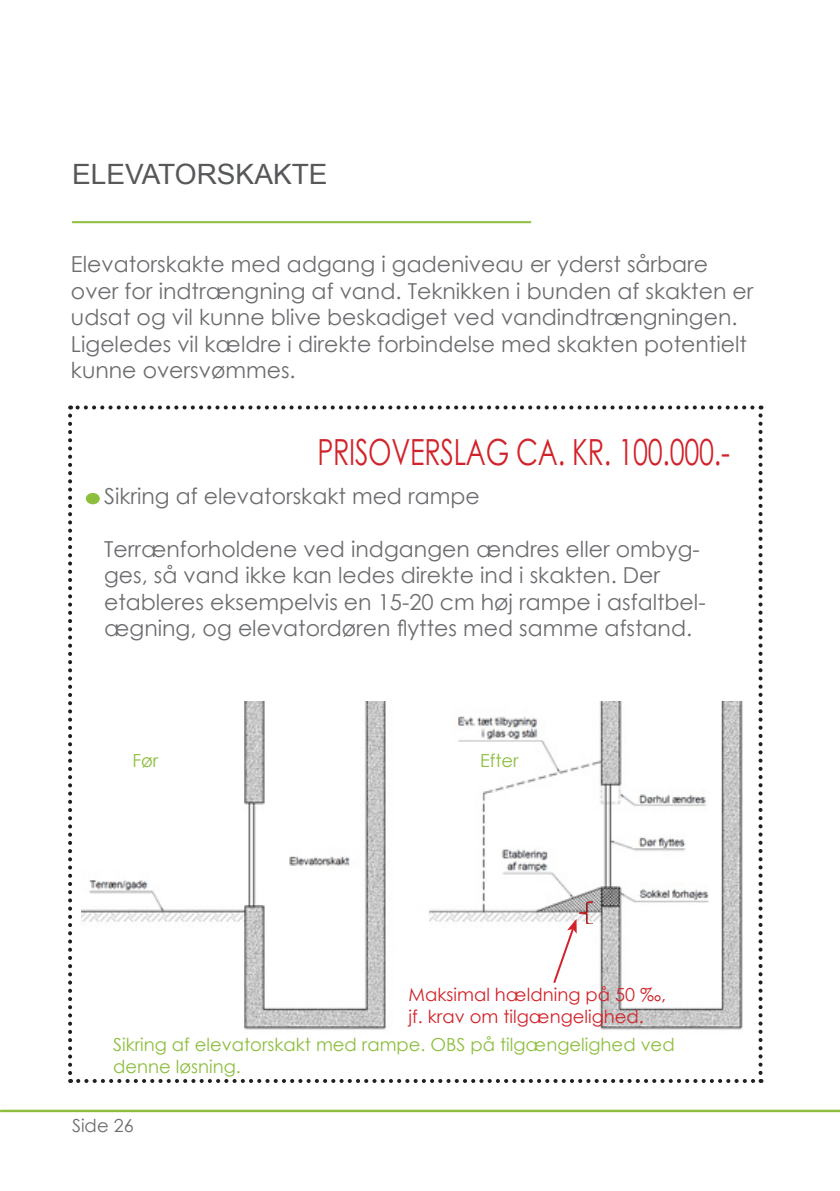
<style>
.page{position:relative;width:840px;height:1191px;background:#fff}
.page>*{position:absolute;margin:0;border:0;box-sizing:border-box;transform-origin:0 0}
.pris{font:36px "Century Gothic";letter-spacing:-.01em;color:#d1232a;scale:.75 1}
.delafsnitoverskrift{font:28px "Arial";color:#57585a}
.loesningstext{font:22px/26.4px "Century Gothic";color:#6c6d70}
.billedtekst{font:18px/21.6px "Century Gothic";color:#8dbe3e}
.billedtekst-2{font:18px/21.6px "Century Gothic";color:#d1232a}
.sidetal{font:18px "Century Gothic";color:#6c6d70}
</style>
<div class="page">
<hr style="left:72px;top:221px;width:459px;height:2px;background:#8dbe3e">
<svg style="left:68px;top:415px;width:4px;height:668px"></svg>
<svg style="left:78px;top:1079px;width:683px;height:4px"></svg>
<svg style="left:758px;top:405px;width:4px;height:668px"></svg>
<svg style="left:70px;top:405px;width:682px;height:4px"></svg>
<img style="left:82px;top:701px;width:661px;height:329px">
<img style="left:579px;top:901px;width:13px;height:22px">
<svg style="left:551px;top:918px;width:25px;height:67px"></svg>
<div style="left:86px;top:493px;width:14px;height:11px;background:#8dbe3e;border-radius:50%"></div>
<hr style="left:0;top:1109px;width:839px;height:2px;background:#8dbe3e">
<hr style="left:0;top:1110px;width:839px;height:2px;background:#8dbe3e">
<p class="delafsnitoverskrift" style="left:72px;top:156px;width:257px">ELEVATORSKAKTE</p>
<p class="loesningstext" style="left:71px;top:251px;width:683px">Elevatorskakte med adgang i gadeniveau er yderst sårbare over for indtrængning af vand. Teknikken i bunden af skakten er udsat og vil kunne blive beskadiget ved vandindtrængningen.<br>Ligeledes vil kældre i direkte forbindelse med skakten potentielt kunne oversvømmes.</p>
<p class="pris" style="left:317px;top:426px;width:551px">PRISOVERSLAG CA. KR. 100.000.-</p>
<p class="loesningstext" style="left:104px;top:483px;width:377px">Sikring af elevatorskakt med rampe</p>
<p class="loesningstext" style="left:104px;top:535px;width:602px">Terrænforholdene ved indgangen ændres eller ombyg&shy;ges, så vand ikke kan ledes direkte ind i skakten. Der etableres eksempelvis en 15-20 cm høj rampe i asfaltbel&shy;ægning, og elevatordøren flyttes med samme afstand.</p>
<p class="billedtekst" style="left:132px;top:749px;width:27px">Før</p>
<p class="billedtekst" style="left:480px;top:749px;width:40px">Efter</p>
<p class="billedtekst" style="left:122px;top:752px;width:27px">Før</p>
<p class="billedtekst" style="left:470px;top:752px;width:40px">Efter</p>
<p class="billedtekst-2" style="left:408px;top:984px;width:259px">Maksimal hældning på 50 ‰, jf. krav om tilgængelighed.</p>
<p class="billedtekst" style="left:113px;top:1033px;width:562px">Sikring af elevatorskakt med rampe. OBS på tilgængelighed ved denne løsning.</p>
<p class="sidetal" style="left:72px;top:1113px;width:63px">Side 26</p>
</div>
